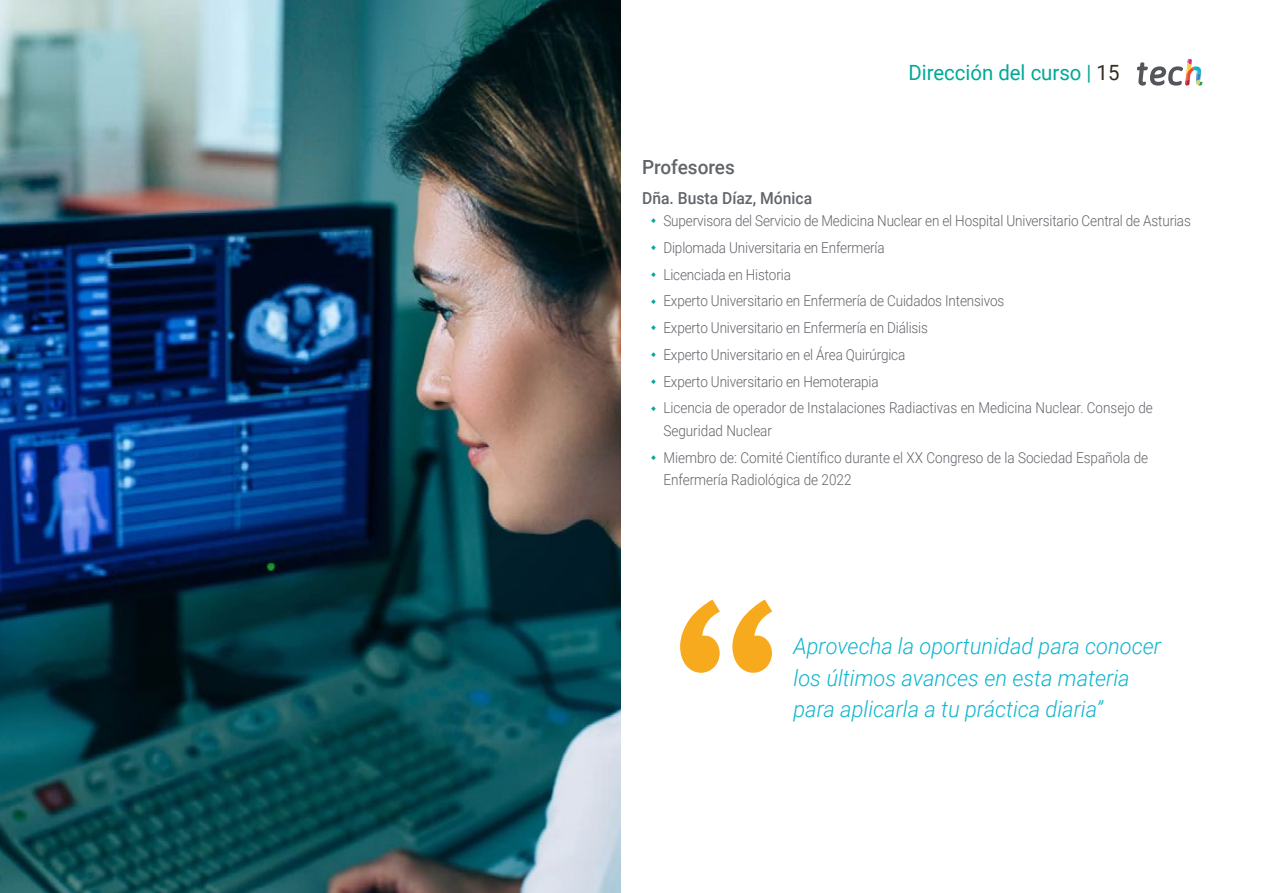
<style>
.page{position:relative;width:1263px;height:893px;background:#fff}
.page>*{position:absolute;margin:0;border:0;box-sizing:border-box;transform-origin:0 0}
.t1{font:italic 300 22.5px/31.5px "Roboto";color:#0fb6cf}
.t2{font:21px "Roboto";color:#00a996}
.t3{font:500 19.5px "Roboto";color:#61646a}
.t4{font:500 16.5px "Roboto";color:#61646a;scale:.95 1}
.t5{font:300 15px/26.7px "Roboto";letter-spacing:-.01em;color:#61646a;scale:.9 1}
.s1{color:#312e20}
</style>
<div class="page">
<img style="left:0;top:0;width:621px;height:893px">
<svg style="left:680px;top:599px;width:92px;height:74px"></svg>
<svg style="left:1137px;top:59px;width:65px;height:27px"></svg>
<h2 class="t2" style="left:908px;top:57px;width:213px">Dirección del curso | <span class="s1">15</span></h2>
<h3 class="t3" style="left:642px;top:154px;width:94px">Profesores</h3>
<p class="t4" style="left:642px;top:186px;width:181px">Dña. Busta Díaz, Mónica</p>
<p class="t5" style="left:663px;top:207px;width:588px">Supervisora del Servicio de Medicina Nuclear en el Hospital Universitario Central de Asturias Diplomada Universitaria en Enfermería<br>Licenciada en Historia<br>Experto Universitario en Enfermería de Cuidados Intensivos<br>Experto Universitario en Enfermería en Diálisis<br>Experto Universitario en el Área Quirúrgica<br>Experto Universitario en Hemoterapia<br>Licencia de operador de Instalaciones Radiactivas en Medicina Nuclear. Consejo de</p>
<p class="t5" style="left:663px;top:417px;width:540px">Seguridad Nuclear<br>Miembro de: Comité Científico durante el XX Congreso de la Sociedad Española de</p>
<p class="t5" style="left:663px;top:466px;width:210px">Enfermería Radiológica de 2022</p>
<h1 class="t1" style="left:793px;top:629px;width:369px">Aprovecha la oportunidad para conocer los últimos avances en esta materia para aplicarla a tu práctica diaria”</h1>
</div>
